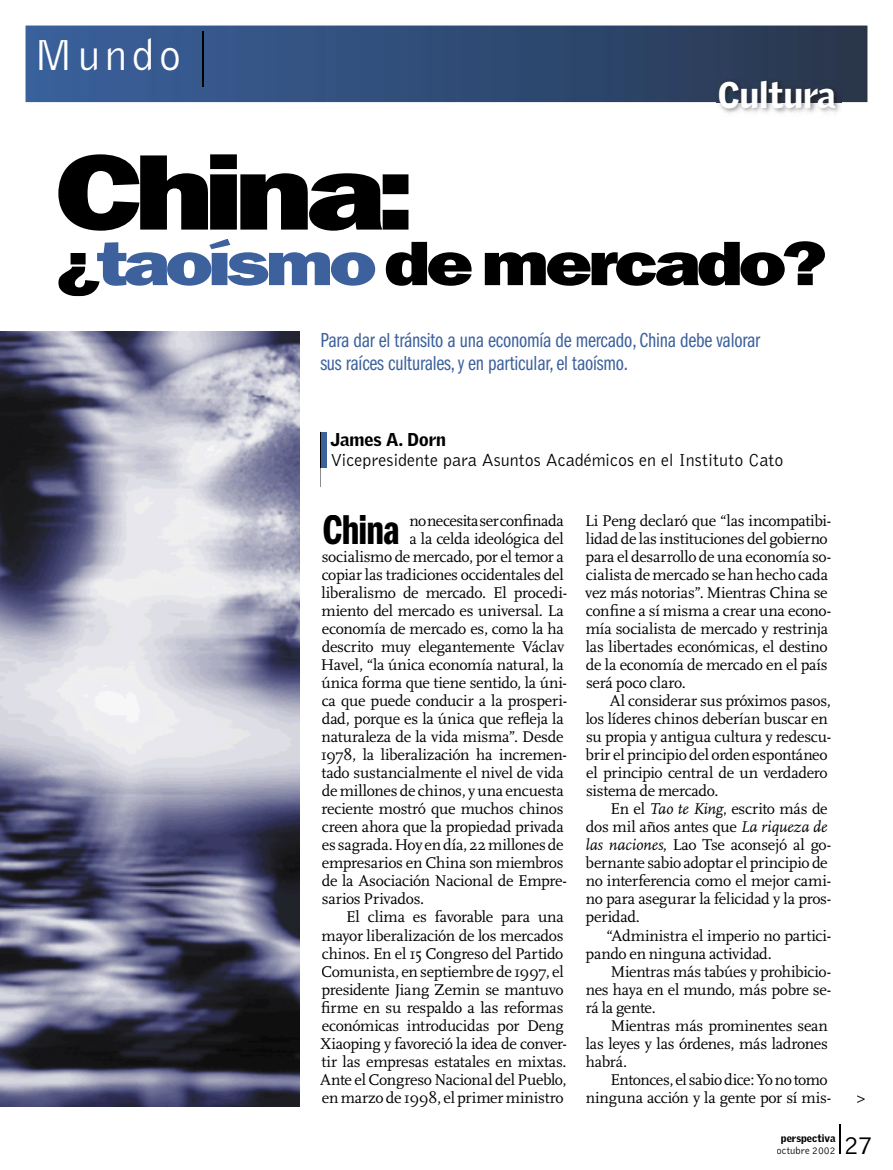
<style>
.page{position:relative;width:893px;height:1170px;background:#fff}
.page>*{position:absolute;margin:0;border:0;box-sizing:border-box;transform-origin:0 0}
.t1{font:800 108px "Franklin Gothic";letter-spacing:-.07em;color:#000;scale:1.25 1}
.t2{font:800 63px "Franklin Gothic";letter-spacing:-.05em;color:#000;scale:1.25 1}
.t3{font:300 45px "Bell Gothic";letter-spacing:.1em;color:#fff}
.t4{font:43.2px "Franklin Gothic Demi Cmpr";letter-spacing:-.02em;color:#000}
.t5{font:900 36px "Griffith Gothic";color:#fff}
.t6{font:300 27px "Bell Gothic";color:#000}
.t7{font:21px/22.5px "Franklin Gothic Book Cmpr";letter-spacing:-.01em;color:#3c619c}
.t8{font:300 18px "Bell Gothic";color:#000}
.t9{font:900 18px "Griffith Gothic";color:#000}
.t10{font:16.2px/18px "Scala";letter-spacing:-.015em;color:#000}
.t11{font:16.2px "Scala";letter-spacing:-.035em;color:#000}
.t12{font:italic 16.2px "Scala";color:#000}
.t13{font:900 10.5px "Griffith Gothic";color:#000}
.t14{font:300 10.5px "Bell Gothic";letter-spacing:.01em;color:#000}
.s1{font-style:italic}
</style>
<div class="page">
<img style="left:26px;top:26px;width:841px;height:76px">
<img style="left:0;top:331px;width:299px;height:775px">
<hr style="left:839px;top:1124px;width:2px;height:29px;background:#000">
<hr style="left:97px;top:253px;width:3px;height:33px;background:#3c619c">
<div style="left:321px;top:431px;width:6px;height:36px;background:#3c619c"></div>
<svg style="left:320px;top:431px;width:1px;height:56px"></svg>
<hr style="left:321px;top:431px;width:1px;height:36px;background:#000">
<img style="left:716px;top:78px;width:125px;height:36px">
<img style="left:202px;top:31px;width:1px;height:56px">
<h3 class="t3" style="left:33px;top:31px;width:150px">Mundo</h3>
<h3 class="t5" style="left:718px;top:74px;width:120px">Cultura</h3>
<h1 class="t1" style="left:55px;top:129px;width:290px">China:</h1>
<h2 class="t2" style="left:55px;top:226px;width:620px">¿taoísmo de mercado?</h2>
<p class="t7" style="left:320px;top:329px;width:441px">Para dar el tránsito a una economía de mercado, China debe valorar sus raíces culturales, y en particular, el taoísmo.</p>
<p class="t9" style="left:330px;top:429px;width:117px">James A. Dorn</p>
<p class="t8" style="left:330px;top:450px;width:454px">Vicepresidente para Asuntos Académicos en el Instituto Cato</p>
<h3 class="t4" style="left:322px;top:506px;width:79px">China</h3>
<p class="t11" style="left:409px;top:512px;width:156px">no necesita ser confinada</p>
<p class="t10" style="left:410px;top:530px;width:156px">a la celda ideológica del</p>
<p class="t10" style="left:322px;top:548px;width:244px">socialismo de mercado, por el temor a</p>
<p class="t10" style="left:322px;top:566px;width:243px">copiar las tradiciones occidentales del</p>
<p class="t10" style="left:322px;top:584px;width:247px">liberalismo de mercado. El procedi-</p>
<p class="t10" style="left:322px;top:602px;width:244px">miento del mercado es universal. La</p>
<p class="t10" style="left:322px;top:620px;width:243px">economía de mercado es, como la ha</p>
<p class="t10" style="left:322px;top:638px;width:244px">descrito muy elegantemente Václav</p>
<p class="t10" style="left:321px;top:656px;width:245px">Havel, “la única economía natural, la</p>
<p class="t10" style="left:322px;top:674px;width:247px">única forma que tiene sentido, la úni-</p>
<p class="t10" style="left:322px;top:692px;width:247px">ca que puede conducir a la prosperi-</p>
<p class="t10" style="left:322px;top:710px;width:244px">dad, porque es la única que refleja la</p>
<p class="t10" style="left:322px;top:728px;width:243px">naturaleza de la vida misma”. Desde</p>
<p class="t10" style="left:321px;top:746px;width:248px">1978, la liberalización ha incremen-</p>
<p class="t10" style="left:322px;top:764px;width:244px">tado sustancialmente el nivel de vida</p>
<p class="t10" style="left:322px;top:782px;width:244px">de millones de chinos, y una encuesta</p>
<p class="t10" style="left:322px;top:800px;width:244px">reciente mostró que muchos chinos</p>
<p class="t10" style="left:322px;top:818px;width:244px">creen ahora que la propiedad privada</p>
<p class="t10" style="left:322px;top:836px;width:243px">es sagrada. Hoy en día, 22 millones de</p>
<p class="t10" style="left:322px;top:854px;width:243px">empresarios en China son miembros</p>
<p class="t10" style="left:322px;top:872px;width:247px">de la Asociación Nacional de Empre-</p>
<p class="t10" style="left:322px;top:890px;width:104px">sarios Privados.</p>
<p class="t10" style="left:346px;top:908px;width:219px">El clima es favorable para una</p>
<p class="t10" style="left:322px;top:926px;width:244px">mayor liberalización de los mercados</p>
<p class="t10" style="left:322px;top:944px;width:243px">chinos. En el 15 Congreso del Partido</p>
<p class="t10" style="left:321px;top:962px;width:244px">Comunista, en septiembre de 1997, el</p>
<p class="t10" style="left:321px;top:980px;width:244px">presidente Jiang Zemin se mantuvo</p>
<p class="t10" style="left:321px;top:998px;width:244px">firme en su respaldo a las reformas</p>
<p class="t10" style="left:322px;top:1016px;width:243px">económicas introducidas por Deng</p>
<p class="t10" style="left:321px;top:1034px;width:248px">Xiaoping y favoreció la idea de conver-</p>
<p class="t10" style="left:322px;top:1052px;width:247px">tir las empresas estatales en mixtas.</p>
<p class="t10" style="left:320px;top:1070px;width:248px">Ante el Congreso Nacional del Pueblo,</p>
<p class="t10" style="left:322px;top:1088px;width:243px">en marzo de 1998, el primer ministro</p>
<p class="t10" style="left:585px;top:512px;width:248px">Li Peng declaró que “las incompatibi&shy;lidad de las instituciones del gobierno para el desarrollo de una economía so&shy;cialista de mercado se han hecho cada vez más notorias”. Mientras China se confine a sí misma a crear una econo&shy;mía socialista de mercado y restrinja las libertades económicas, el destino de la economía de mercado en el país será poco claro.</p>
<p class="t10" style="left:586px;top:692px;width:247px;text-indent:24px">Al considerar sus próximos pasos, los líderes chinos deberían buscar en su propia y antigua cultura y redescu&shy;brir el principio del orden espontáneo el principio central de un verdadero sistema de mercado.</p>
<p class="t10" style="left:586px;top:800px;width:247px;text-indent:25px">En el <span class="s1">Tao te King</span>, escrito más de dos mil años antes que <span class="s1">La riqueza de las naciones</span>, Lao Tse aconsejó al go&shy;bernante sabio adoptar el principio de no interferencia como el mejor cami&shy;no para asegurar la felicidad y la pros&shy;peridad.</p>
<p class="t10" style="left:586px;top:926px;width:247px;text-indent:21px">“Administra el imperio no partici&shy;pando en ninguna actividad.</p>
<p class="t10" style="left:586px;top:962px;width:247px;text-align:justify;text-indent:25px">Mientras más tabúes y prohibicio&shy;nes haya en el mundo, más pobre se&shy;rá la gente.</p>
<p class="t10" style="left:586px;top:1016px;width:244px;text-align:justify;text-indent:25px">Mientras más prominentes sean las leyes y las órdenes, más ladrones habrá.</p>
<p class="t10" style="left:586px;top:1070px;width:247px;text-align:right">Entonces, el sabio dice: Yo no tomo ninguna acción y la gente por sí mis-</p>
<p class="t12" style="left:856px;top:1088px;width:10px">&gt;</p>
<p class="t13" style="left:781px;top:1131px;width:56px">perspectiva</p>
<p class="t14" style="left:776px;top:1144px;width:61px">octubre 2002</p>
<h3 class="t6" style="left:844px;top:1130px;width:30px">27</h3>
</div>
